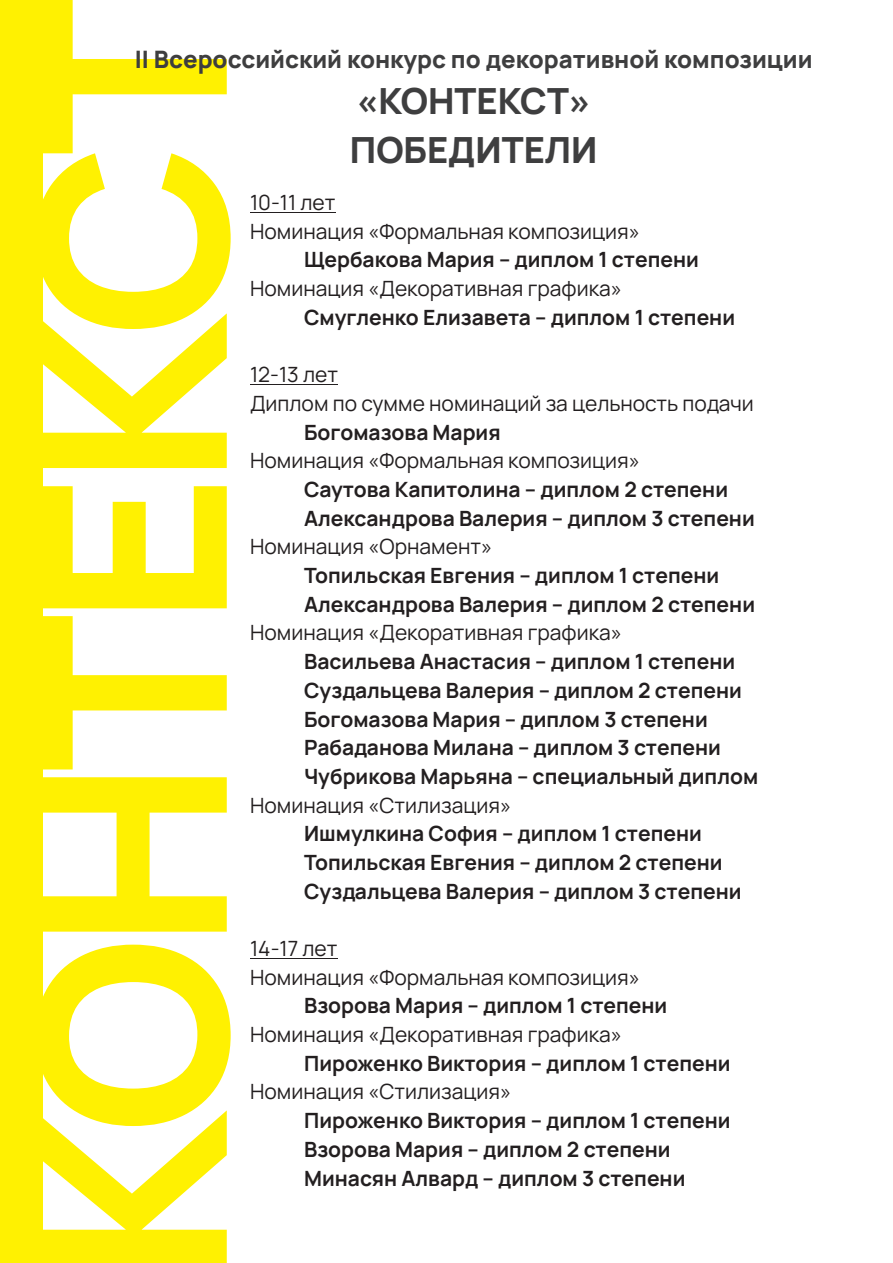
<style>
.page{position:relative;width:893px;height:1263px;background:#fff}
.page>*{position:absolute;margin:0;border:0;box-sizing:border-box;transform-origin:0 0}
.t1{font:800 259.8px "Manrope";letter-spacing:-.05em;color:#fff101}
.t2{font:800 36px/49.2px "Manrope";color:#3e3e3f}
.t3{font:800 24px "Manrope";color:#3e3e3f}
.t4{font:700 21px/28.7px "Manrope";color:#231f20}
.t5{font:21px/28.7px "Manrope";color:#231f20}
</style>
<div class="page">
<div style="left:0;top:0;width:43px;height:1263px;background:#fff101"></div>
<hr style="left:250px;top:212px;width:85px;height:1px;background:#231f20">
<hr style="left:250px;top:384px;width:88px;height:1px;background:#231f20">
<hr style="left:250px;top:958px;width:87px;height:1px;background:#231f20">
<h1 class="t1" style="left:-50px;top:1283px;width:1287px;rotate:-90deg">КОНТЕКСТ</h1>
<p class="t3" style="left:135px;top:43px;width:679px">II Всероссийский конкурс по декоративной композиции</p>
<h2 class="t2" style="left:350px;top:75px;width:249px">«КОНТЕКСТ»<br>ПОБЕДИТЕЛИ</h2>
<p class="t5" style="left:250px;top:188px;width:391px">10-11 лет<br>Номинация «Формальная композиция»</p>
<p class="t4" style="left:304px;top:245px;width:396px">Щербакова Мария – диплом 1 степени</p>
<p class="t5" style="left:250px;top:274px;width:373px">Номинация «Декоративная графика»</p>
<p class="t4" style="left:304px;top:302px;width:432px">Смугленко Елизавета – диплом 1 степени</p>
<p class="t5" style="left:250px;top:360px;width:505px">12-13 лет<br>Диплом по сумме номинаций за цельность подачи</p>
<p class="t4" style="left:304px;top:417px;width:198px">Богомазова Мария</p>
<p class="t5" style="left:250px;top:446px;width:391px">Номинация «Формальная композиция»</p>
<p class="t4" style="left:304px;top:475px;width:452px">Саутова Капитолина – диплом 2 степени<br>Александрова Валерия – диплом 3 степени</p>
<p class="t5" style="left:250px;top:532px;width:244px">Номинация «Орнамент»</p>
<p class="t4" style="left:304px;top:561px;width:452px">Топильская Евгения – диплом 1 степени<br>Александрова Валерия – диплом 2 степени</p>
<p class="t5" style="left:250px;top:618px;width:373px">Номинация «Декоративная графика»</p>
<p class="t4" style="left:304px;top:647px;width:456px">Васильева Анастасия – диплом 1 степени Суздальцева Валерия – диплом 2 степени Богомазова Мария – диплом 3 степени Рабаданова Милана – диплом 3 степени Чубрикова Марьяна – специальный диплом</p>
<p class="t5" style="left:250px;top:790px;width:263px">Номинация «Стилизация»</p>
<p class="t4" style="left:304px;top:819px;width:439px">Ишмулкина София – диплом 1 степени<br>Топильская Евгения – диплом 2 степени<br>Суздальцева Валерия – диплом 3 степени</p>
<p class="t5" style="left:250px;top:934px;width:391px">14-17 лет<br>Номинация «Формальная композиция»</p>
<p class="t4" style="left:304px;top:991px;width:365px">Взорова Мария – диплом 1 степени</p>
<p class="t5" style="left:250px;top:1020px;width:373px">Номинация «Декоративная графика»</p>
<p class="t4" style="left:304px;top:1048px;width:428px">Пироженко Виктория – диплом 1 степени</p>
<p class="t5" style="left:250px;top:1077px;width:263px">Номинация «Стилизация»</p>
<p class="t4" style="left:304px;top:1106px;width:428px">Пироженко Виктория – диплом 1 степени<br>Взорова Мария – диплом 2 степени<br>Минасян Алвард – диплом 3 степени</p>
</div>
